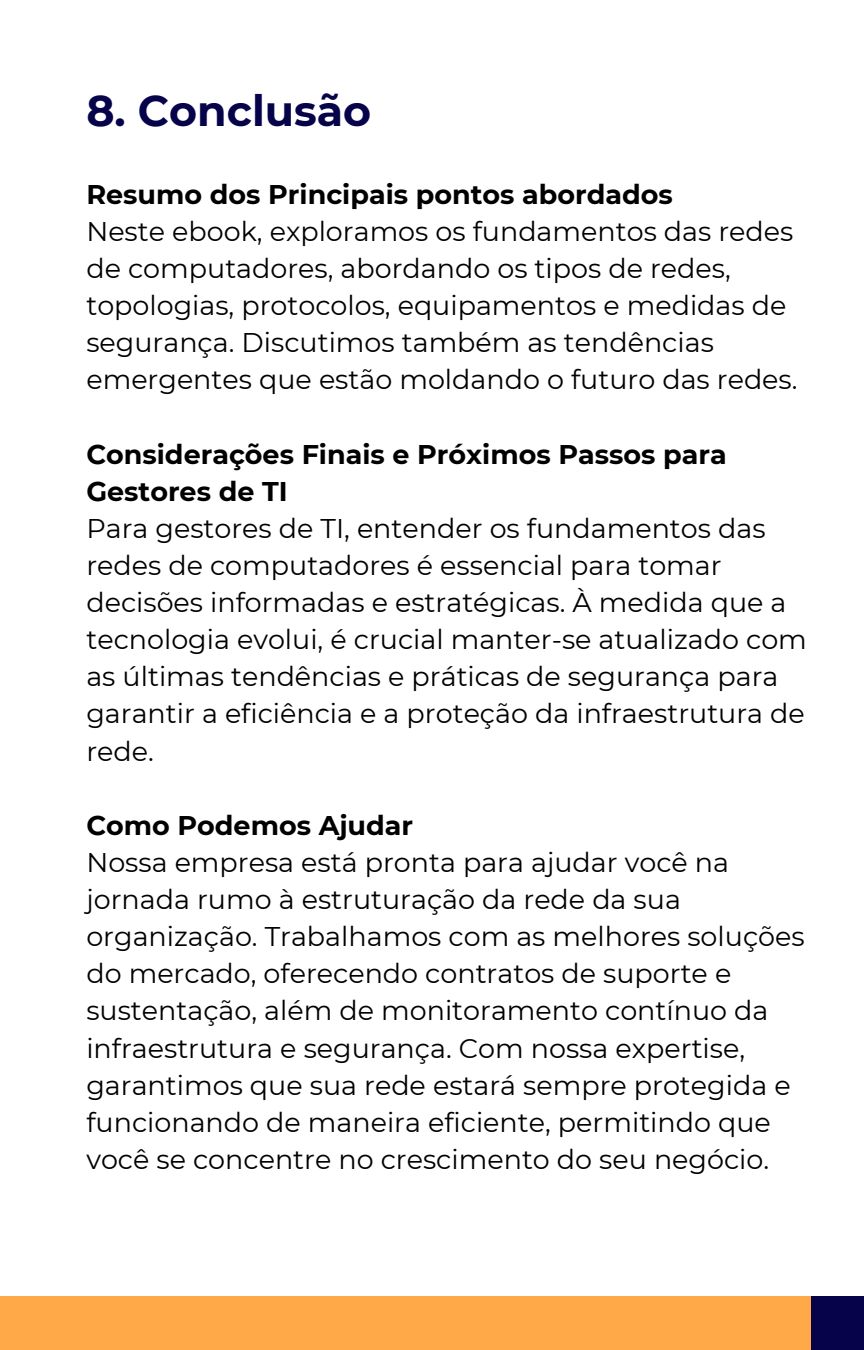
<style>
.page{position:relative;width:864px;height:1350px;background:#fff}
.page>*{position:absolute;margin:0;border:0;box-sizing:border-box;transform-origin:0 0}
.t1{font:700 42.75px "Montserrat";color:#06034b}
.t2{font:27px/37.1px "Montserrat";color:#000}
.t3{font:700 27px/37.1px "Montserrat";color:#000}
</style>
<div class="page">
<div style="left:811px;top:1296px;width:53px;height:54px;background:#06034b"></div>
<div style="left:0;top:1296px;width:811px;height:54px;background:#ffa948"></div>
<h1 class="t1" style="left:86px;top:85px;width:286px">8. Conclusão</h1>
<p class="t3" style="left:86px;top:175px;width:588px">Resumo dos Principais pontos abordados</p>
<p class="t2" style="left:86px;top:213px;width:713px">Neste ebook, exploramos os fundamentos das redes de computadores, abordando os tipos de redes, topologias, protocolos, equipamentos e medidas de segurança. Discutimos também as tendências emergentes que estão moldando o futuro das redes.</p>
<p class="t3" style="left:86px;top:435px;width:642px">Considerações Finais e Próximos Passos para<br>Gestores de TI</p>
<p class="t2" style="left:86px;top:510px;width:722px">Para gestores de TI, entender os fundamentos das redes de computadores é essencial para tomar decisões informadas e estratégicas. À medida que a tecnologia evolui, é crucial manter-se atualizado com as últimas tendências e práticas de segurança para garantir a eficiência e a proteção da infraestrutura de rede.</p>
<p class="t3" style="left:86px;top:807px;width:328px">Como Podemos Ajudar</p>
<p class="t2" style="left:86px;top:844px;width:720px">Nossa empresa está pronta para ajudar você na jornada rumo à estruturação da rede da sua organização. Trabalhamos com as melhores soluções do mercado, oferecendo contratos de suporte e sustentação, além de monitoramento contínuo da infraestrutura e segurança. Com nossa expertise, garantimos que sua rede estará sempre protegida e funcionando de maneira eficiente, permitindo que você se concentre no crescimento do seu negócio.</p>
</div>
